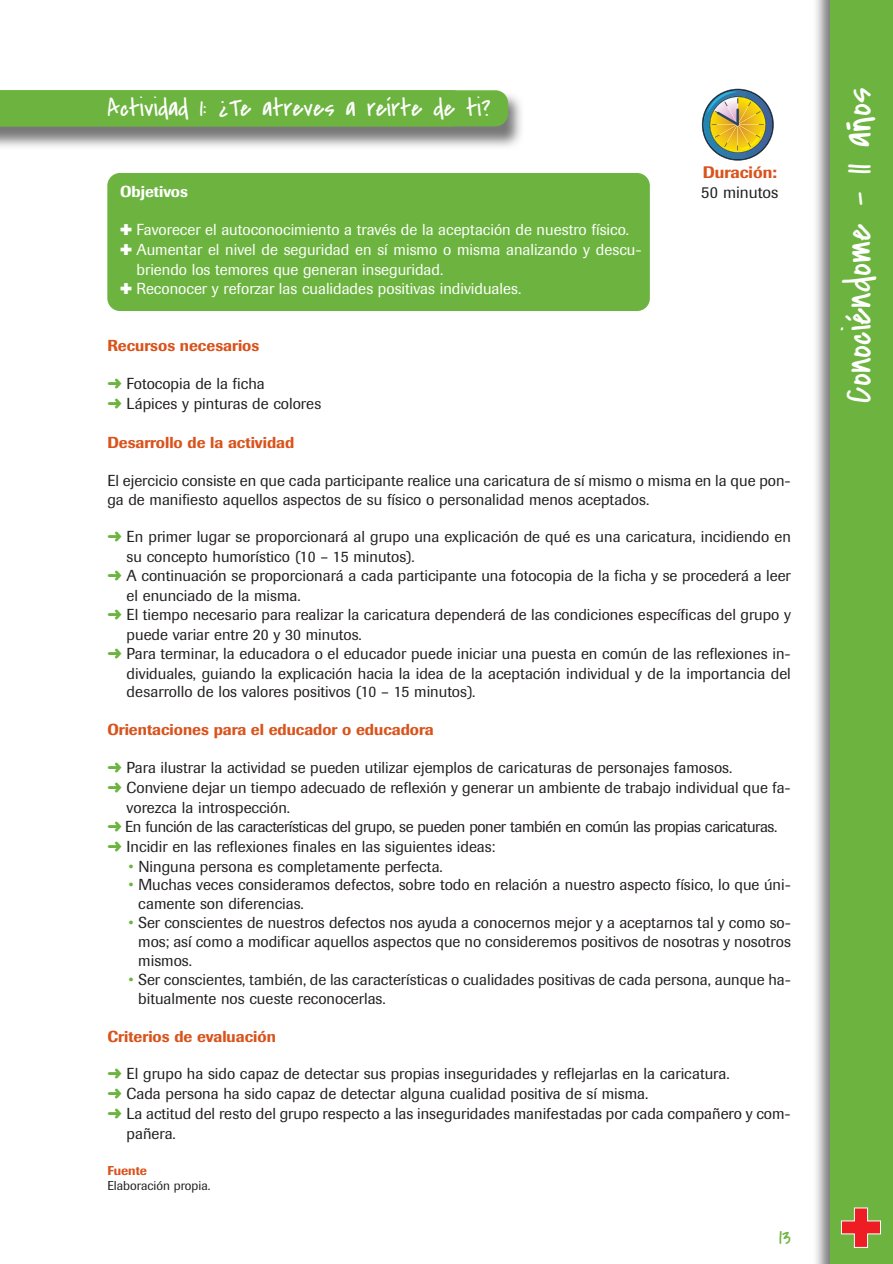
<style>
.page{position:relative;width:893px;height:1264px;background:#fff}
.page>*{position:absolute;margin:0;border:0;box-sizing:border-box;transform-origin:0 0}
.t1{font:39px "Covered By Your Grace";color:#fff}
.t2{font:25.5px "Covered By Your Grace";color:#fff}
.t3{font:22.5px "Covered By Your Grace";color:#6cb43f}
.t4{font:500 16.5px "Imago";color:#d9531c}
.t5{font:16.5px "Imago";color:#231f20}
.t6{font:15.75px/18.9px "Imago";color:#231f20}
.t7{font:15.75px "Imago";color:#fff}
.t8{font:500 15.75px "Imago";color:#d9531c}
.t9{font:15.75px "Imago";letter-spacing:-.025em;color:#231f20}
.t10{font:500 15.75px "Imago";color:#fff}
.t11{font:12.75px "Imago";color:#231f20}
.t12{font:500 12.75px "Imago";color:#d9531c}
.s1{color:#6cb43f}
.s2{font-family:"Margarosa";font-size:22.5px}
</style>
<div class="page">
<div style="left:107px;top:173px;width:543px;height:138px;background:#6cb43f;border-radius:13px"></div>
<img style="left:0;top:95px;width:521px;height:52px">
<img style="left:816px;top:0;width:14px;height:1264px">
<div style="left:830px;top:0;width:63px;height:1264px;background:#6cb43f"></div>
<img style="left:702px;top:89px;width:71px;height:72px">
<div style="left:0;top:90px;width:508px;height:36px;background:#6cb43f"></div>
<svg style="left:841px;top:1207px;width:40px;height:41px"></svg>
<h2 class="t2" style="left:107px;top:97px;width:385px">Actividad 1: Te atreves a reírte de ti?</h2>
<h2 class="t2" style="left:228px;top:120px;width:11px;rotate:-180deg">?</h2>
<p class="t10" style="left:120px;top:186px;width:69px">Objetivos</p>
<p class="t7" style="left:120px;top:224px;width:510px">✚ Favorecer el autoconocimiento a través de la aceptación de nuestro físico.</p>
<p class="t7" style="left:120px;top:243px;width:523px">✚ Aumentar el nivel de seguridad en sí mismo o misma analizando y descu-</p>
<p class="t7" style="left:137px;top:263px;width:308px">briendo los temores que generan inseguridad.</p>
<p class="t7" style="left:120px;top:282px;width:403px">✚ Reconocer y reforzar las cualidades positivas individuales.</p>
<p class="t4" style="left:703px;top:166px;width:75px">Duración:</p>
<p class="t5" style="left:701px;top:186px;width:79px">50 minutos</p>
<p class="t8" style="left:107px;top:340px;width:153px">Recursos necesarios</p>
<p class="t6" style="left:107px;top:375px;width:215px;line-height:19.8px"><span class="s1">➜</span> Fotocopia de la ficha<br><span class="s1">➜</span> Lápices y pinturas de colores</p>
<p class="t8" style="left:107px;top:436px;width:188px">Desarrollo de la actividad</p>
<p class="t6" style="left:107px;top:472px;width:685px">El ejercicio consiste en que cada participante realice una caricatura de sí mismo o misma en la que pon&shy;ga de manifiesto aquellos aspectos de su físico o personalidad menos aceptados.</p>
<p class="t6" style="left:107px;top:528px;width:685px"><span class="s1">➜</span> En primer lugar se proporcionará al grupo una explicación de qué es una caricatura, incidiendo en</p>
<p class="t6" style="left:127px;top:548px;width:289px">su concepto humorístico (10 – 15 minutos).</p>
<p class="t6" style="left:107px;top:567px;width:685px"><span class="s1">➜</span> A continuación se proporcionará a cada participante una fotocopia de la ficha y se procederá a leer</p>
<p class="t6" style="left:127px;top:587px;width:175px">el enunciado de la misma.</p>
<p class="t6" style="left:107px;top:606px;width:685px"><span class="s1">➜</span> El tiempo necesario para realizar la caricatura dependerá de las condiciones específicas del grupo y</p>
<p class="t6" style="left:127px;top:626px;width:237px">puede variar entre 20 y 30 minutos.</p>
<p class="t6" style="left:107px;top:645px;width:685px"><span class="s1">➜</span> Para terminar, la educadora o el educador puede iniciar una puesta en común de las reflexiones in-</p>
<p class="t6" style="left:127px;top:665px;width:666px">dividuales, guiando la explicación hacia la idea de la aceptación individual y de la importancia del</p>
<p class="t6" style="left:127px;top:684px;width:350px">desarrollo de los valores positivos (10 – 15 minutos).</p>
<p class="t8" style="left:107px;top:724px;width:328px">Orientaciones para el educador o educadora</p>
<p class="t6" style="left:107px;top:759px;width:626px"><span class="s1">➜</span> Para ilustrar la actividad se pueden utilizar ejemplos de caricaturas de personajes famosos.</p>
<p class="t6" style="left:107px;top:779px;width:685px"><span class="s1">➜</span> Conviene dejar un tiempo adecuado de reflexión y generar un ambiente de trabajo individual que fa-</p>
<p class="t6" style="left:127px;top:799px;width:165px">vorezca la introspección.</p>
<p class="t9" style="left:107px;top:820px;width:671px"><span class="s1">➜</span> En función de las características del grupo, se pueden poner también en común las propias caricaturas.</p>
<p class="t6" style="left:107px;top:838px;width:389px"><span class="s1">➜</span> Incidir en las reflexiones finales en las siguientes ideas:</p>
<p class="t6" style="left:129px;top:858px;width:316px"><span class="s1">•</span> Ninguna persona es completamente perfecta.</p>
<p class="t6" style="left:138px;top:876px;width:654px;text-indent:-10px"><span class="s1">•</span> Muchas veces consideramos defectos, sobre todo en relación a nuestro aspecto físico, lo que úni&shy;camente son diferencias.</p>
<p class="t6" style="left:138px;top:914px;width:654px;text-align:justify;text-indent:-10px"><span class="s1">•</span> Ser conscientes de nuestros defectos nos ayuda a conocernos mejor y a aceptarnos tal y como so&shy;mos; así como a modificar aquellos aspectos que no consideremos positivos de nosotras y nosotros mismos.</p>
<p class="t6" style="left:138px;top:971px;width:654px;text-indent:-10px"><span class="s1">•</span> Ser conscientes, también, de las características o cualidades positivas de cada persona, aunque ha&shy;bitualmente nos cueste reconocerlas.</p>
<p class="t8" style="left:107px;top:1030px;width:170px">Criterios de evaluación</p>
<p class="t6" style="left:107px;top:1065px;width:624px"><span class="s1">➜</span> El grupo ha sido capaz de detectar sus propias inseguridades y reflejarlas en la caricatura.</p>
<p class="t6" style="left:107px;top:1085px;width:542px"><span class="s1">➜</span> Cada persona ha sido capaz de detectar alguna cualidad positiva de sí misma.</p>
<p class="t6" style="left:107px;top:1105px;width:685px"><span class="s1">➜</span> La actitud del resto del grupo respecto a las inseguridades manifestadas por cada compañero y com-</p>
<p class="t6" style="left:127px;top:1125px;width:51px">pañera.</p>
<p class="t12" style="left:107px;top:1165px;width:41px">Fuente</p>
<p class="t11" style="left:107px;top:1181px;width:105px">Elaboración propia.</p>
<h3 class="t3" style="left:779px;top:1227px;width:13px">13</h3>
<h1 class="t1" style="left:842px;top:403px;width:317px;rotate:-90deg">Conociéndome - 11 a<span class="s2">ñ</span>os</h1>
</div>
